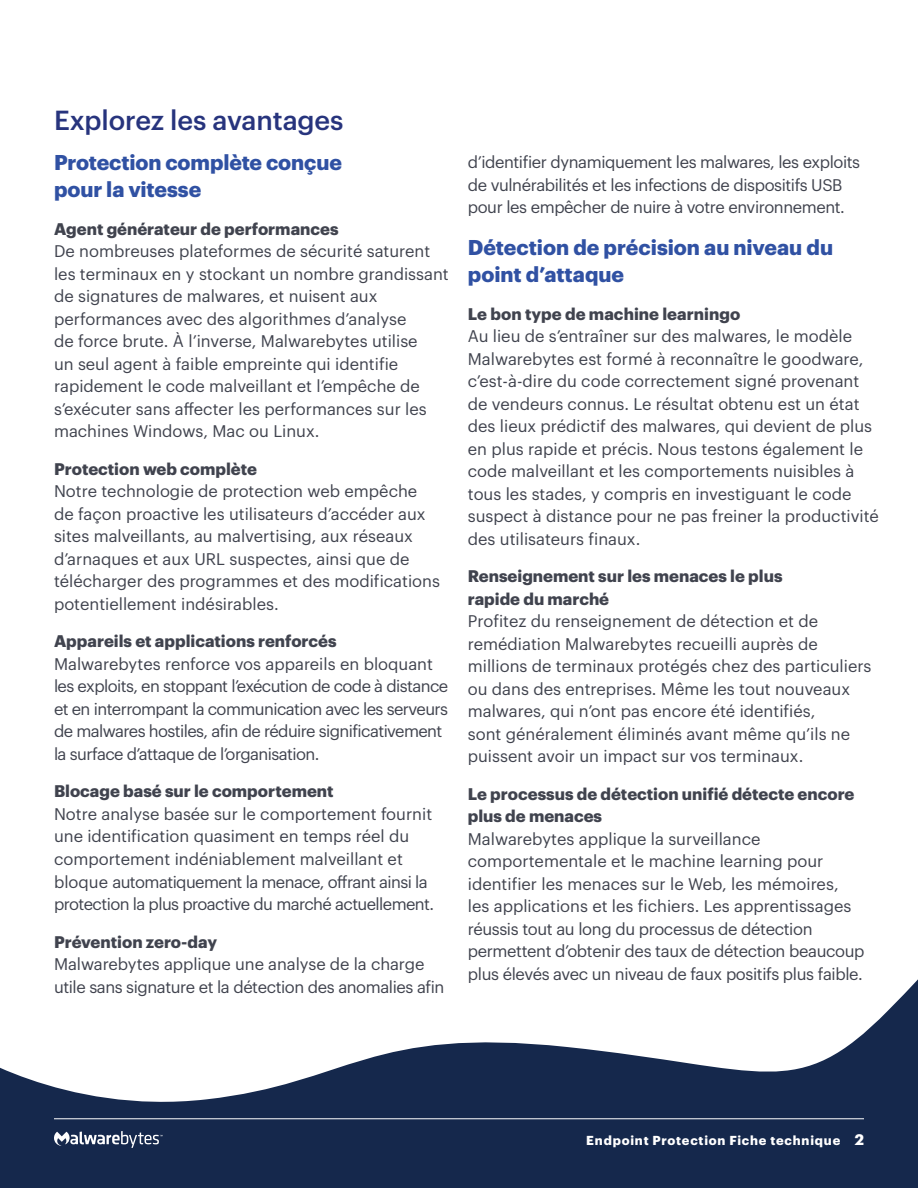
<style>
.page{position:relative;width:918px;height:1188px;background:#fff}
.page>*{position:absolute;margin:0;border:0;box-sizing:border-box;transform-origin:0 0}
.t1{font:500 27px "Graphik";letter-spacing:-.005em;color:#27347d}
.Body{font:700 21px/27px "Graphik";letter-spacing:-.005em;color:#3051a3}
.Body-2{font:16.5px/22.5px "Graphik";color:#40434e}
.Body-3{font:700 16.5px/22.5px "Graphik";color:#40434e}
.Body-4{font:16.5px/22.5px "Graphik";letter-spacing:-.025em;color:#40434e}
.Body-5{font:16.5px/22.5px "Graphik";letter-spacing:-.035em;color:#40434e}
.t2{font:700 15px "Graphik";color:#fff}
.t3{font:700 12.75px "Graphik";letter-spacing:.065em;color:#fff}
</style>
<div class="page">
<svg style="left:0;top:979px;width:918px;height:209px;fill:#15284c"></svg>
<svg style="left:54px;top:1131px;width:109px;height:17px"></svg>
<hr style="left:54px;top:1118px;width:810px;height:1px;background:#fff">
<h2 class="t1" style="left:54px;top:100px;width:291px">Explorez les avantages</h2>
<p class="Body" style="left:54px;top:147px;width:289px">Protection complète conçue pour la vitesse</p>
<p class="Body-3" style="left:54px;top:216px;width:286px">Agent générateur de performances</p>
<p class="Body-2" style="left:54px;top:239px;width:396px">De nombreuses plateformes de sécurité saturent les terminaux en y stockant un nombre grandissant de signatures de malwares, et nuisent aux performances avec des algorithmes d’analyse<br>de force brute. À l’inverse, Malwarebytes utilise<br>un seul agent à faible empreinte qui identifie rapidement le code malveillant et l’empêche de s’exécuter sans affecter les performances sur les machines Windows, Mac ou Linux.</p>
<p class="Body-3" style="left:54px;top:456px;width:205px">Protection web complète</p>
<p class="Body-2" style="left:54px;top:479px;width:388px">Notre technologie de protection web empêche de façon proactive les utilisateurs d’accéder aux sites malveillants, au malvertising, aux réseaux d’arnaques et aux URL suspectes, ainsi que de télécharger des programmes et des modifications potentiellement indésirables.</p>
<p class="Body-3" style="left:54px;top:629px;width:284px">Appareils et applications renforcés</p>
<p class="Body-5" style="left:54px;top:651px;width:396px">Malwarebytes renforce vos appareils en bloquant les exploits, en stoppant l’exécution de code à distance et en interrompant la communication avec les serveurs de malwares hostiles, afin de réduire significativement la surface d’attaque de l’organisation.</p>
<p class="Body-3" style="left:54px;top:779px;width:281px">Blocage basé sur le comportement</p>
<p class="Body-2" style="left:54px;top:801px;width:382px">Notre analyse basée sur le comportement fournit une identification quasiment en temps réel du comportement indéniablement malveillant et bloque automatiquement la menace, offrant ainsi la protection la plus proactive du marché actuellement.</p>
<p class="Body-3" style="left:54px;top:929px;width:165px">Prévention zero-day</p>
<p class="Body-4" style="left:54px;top:951px;width:392px">Malwarebytes applique une analyse de la charge utile sans signature et la détection des anomalies afin</p>
<p class="Body-4" style="left:468px;top:150px;width:394px">d’identifier dynamiquement les malwares, les exploits de vulnérabilités et les infections de dispositifs USB pour les empêcher de nuire à votre environnement.</p>
<p class="Body" style="left:468px;top:232px;width:367px">Détection de précision au niveau du point d’attaque</p>
<p class="Body-3" style="left:468px;top:301px;width:274px">Le bon type de machine learningo</p>
<p class="Body-2" style="left:468px;top:324px;width:413px">Au lieu de s’entraîner sur des malwares, le modèle Malwarebytes est formé à reconnaître le goodware, c’est-à-dire du code correctement signé provenant de vendeurs connus. Le résultat obtenu est un état des lieux prédictif des malwares, qui devient de plus en plus rapide et précis. Nous testons également le code malveillant et les comportements nuisibles à tous les stades, y compris en investiguant le code suspect à distance pour ne pas freiner la productivité des utilisateurs finaux.</p>
<p class="Body-3" style="left:468px;top:564px;width:316px">Renseignement sur les menaces le plus rapide du marché</p>
<p class="Body-2" style="left:468px;top:609px;width:405px">Profitez du renseignement de détection et de remédiation Malwarebytes recueilli auprès de millions de terminaux protégés chez des particuliers ou dans des entreprises. Même les tout nouveaux malwares, qui n’ont pas encore été identifiés,<br>sont généralement éliminés avant même qu’ils ne puissent avoir un impact sur vos terminaux.</p>
<p class="Body-3" style="left:468px;top:781px;width:388px">Le processus de détection unifié détecte encore plus de menaces</p>
<p class="Body-2" style="left:468px;top:826px;width:398px">Malwarebytes applique la surveillance comportementale et le machine learning pour identifier les menaces sur le Web, les mémoires,<br>les applications et les fichiers. Les apprentissages réussis tout au long du processus de détection permettent d’obtenir des taux de détection beaucoup plus élevés avec un niveau de faux positifs plus faible.</p>
<p class="t3" style="left:586px;top:1130px;width:256px">Endpoint Protection Fiche technique</p>
<p class="t2" style="left:855px;top:1128px;width:11px">2</p>
</div>
